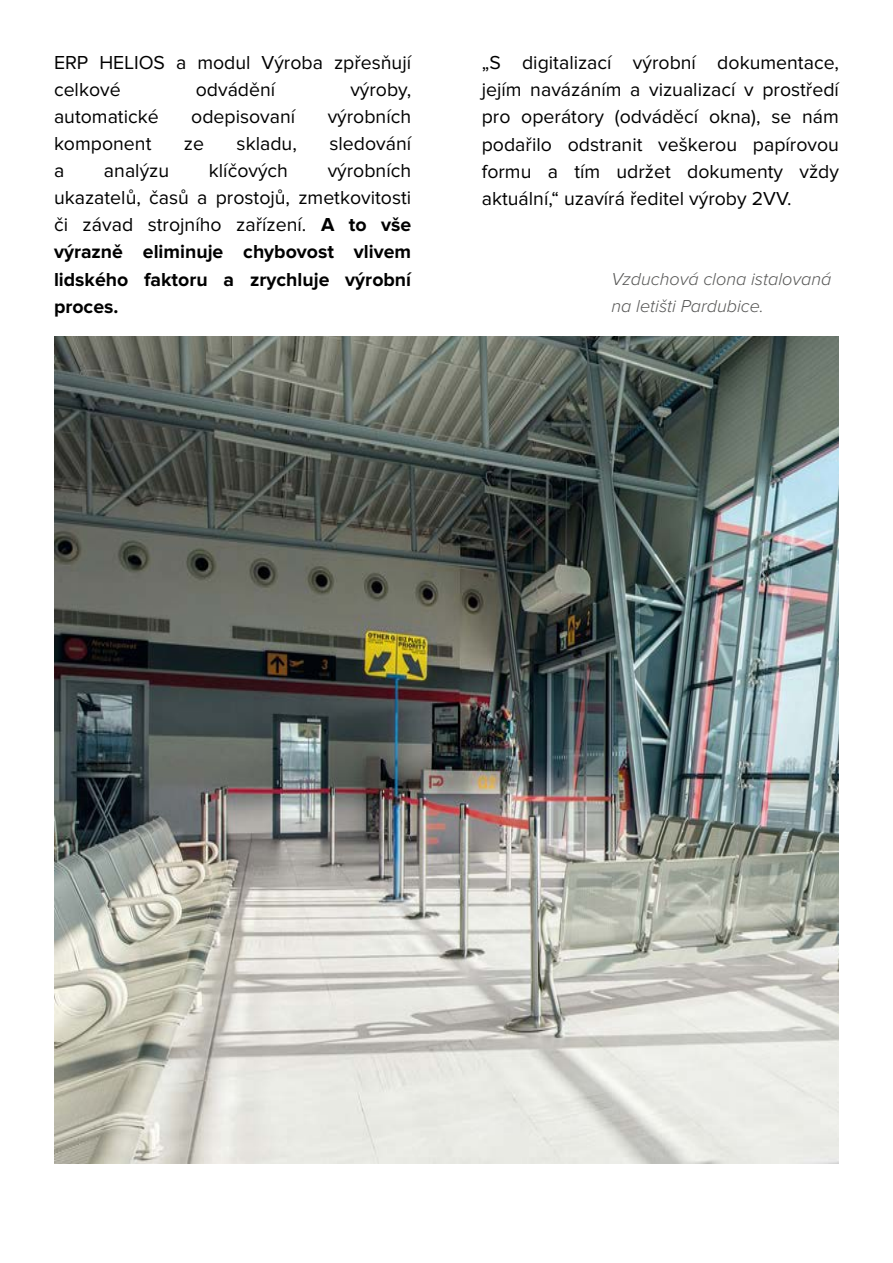
<style>
.page{position:relative;width:893px;height:1263px;background:#fff}
.page>*{position:absolute;margin:0;border:0;box-sizing:border-box;transform-origin:0 0}
.t1{font:19.5px/27px "Proxima Nova";color:#000}
.t2{font:700 19.5px/27px "Proxima Nova";color:#000;text-align:justify}
.t3{font:italic 300 18px/27px "Proxima Nova";color:#575756}
.s1{font-weight:400}
</style>
<div class="page">
<img style="left:54px;top:336px;width:785px;height:827px">
<p class="t1" style="left:54px;top:50px;width:359px">ERP HELIOS a modul Výroba zpřesňují celkové</p>
<p class="t1" style="left:196px;top:77px;width:81px">odvádění</p>
<p class="t1" style="left:350px;top:77px;width:62px">výroby,</p>
<p class="t1" style="left:54px;top:104px;width:106px">automatické</p>
<p class="t1" style="left:191px;top:104px;width:106px">odepisovaní</p>
<p class="t1" style="left:328px;top:104px;width:85px">výrobních</p>
<p class="t1" style="left:54px;top:131px;width:99px">komponent</p>
<p class="t1" style="left:184px;top:131px;width:22px">ze</p>
<p class="t1" style="left:237px;top:131px;width:62px">skladu,</p>
<p class="t1" style="left:329px;top:131px;width:83px">sledování</p>
<p class="t1" style="left:54px;top:158px;width:12px">a</p>
<p class="t1" style="left:104px;top:158px;width:67px">analýzu</p>
<p class="t1" style="left:209px;top:158px;width:81px">klíčových</p>
<p class="t2" style="left:54px;top:158px;width:359px;text-indent:274px"><span class="s1">výrobních ukazatelů, časů a prostojů, zmetkovitosti či závad strojního zařízení.</span> A to vše výrazně eliminuje chybovost vlivem lidského faktoru a zrychluje výrobní proces.</p>
<p class="t1" style="left:482px;top:50px;width:359px;text-align:justify">„S digitalizací výrobní dokumentace, jejím navázáním a vizualizací v prostředí pro operátory (odváděcí okna), se nám podařilo odstranit veškerou papírovou formu a tím udržet dokumenty vždy aktuální,“ uzavírá ředitel výroby 2VV.</p>
<p class="t3" style="left:611px;top:266px;width:222px">Vzduchová clona istalovaná na letišti Pardubice.</p>
</div>
